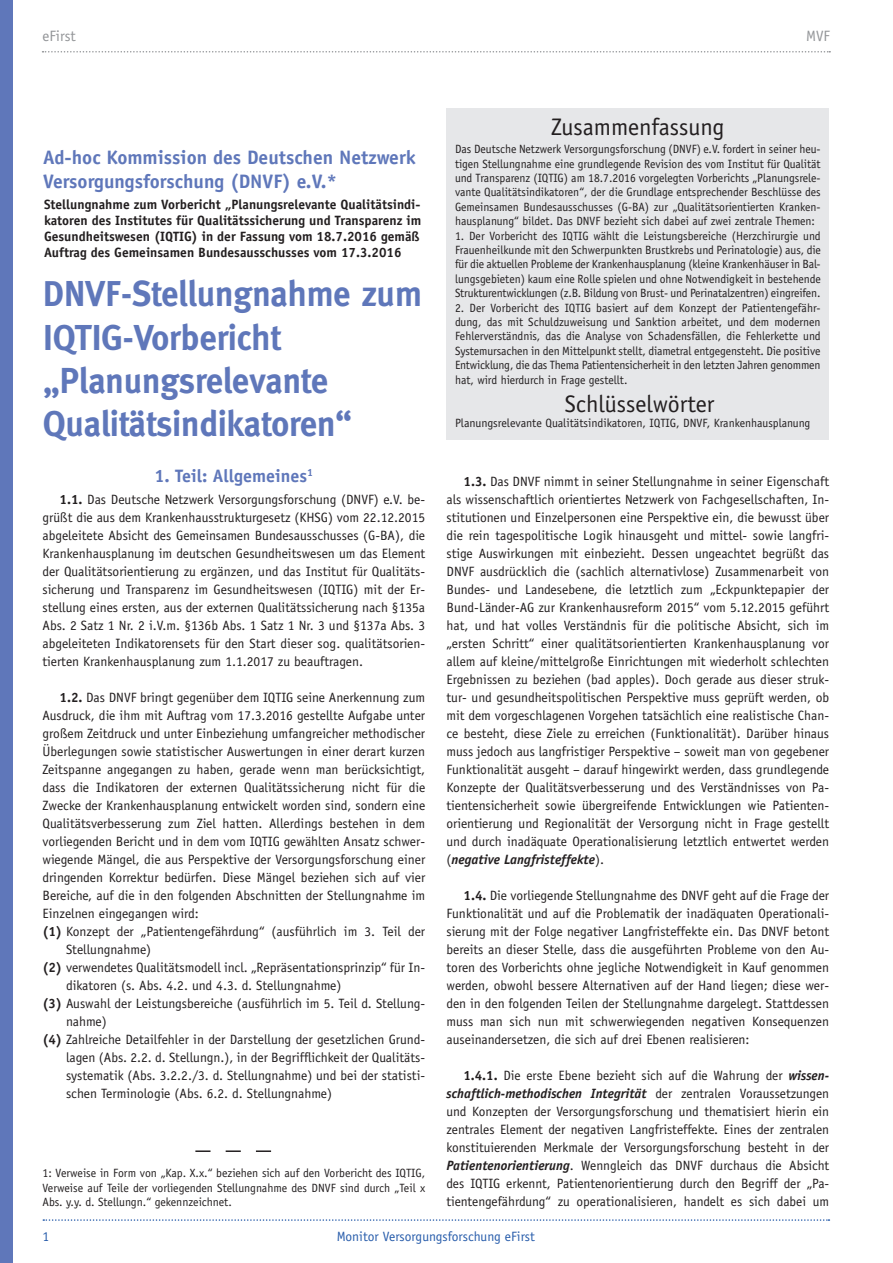
<style>
.page{position:relative;width:893px;height:1263px;background:#fff}
.page>*{position:absolute;margin:0;border:0;box-sizing:border-box;transform-origin:0 0}
.t1{font:700 36px/43.2px "Meta";color:#5f77ba;scale:.95 1}
.t2{font:24px "Officina Sans";color:#231f20}
.t3{font:700 19.5px/23.4px "Officina Sans";color:#5f77ba}
.t4{font:700 18px "Officina Sans";color:#5f77ba}
.t5{font:15px "Officina Sans";color:#939598}
.t6{font:13.5px/18px "Officina Sans";color:#231f20;text-align:justify}
.t7{font:700 13.5px/16.2px "Officina Sans";color:#231f20}
.t8{font:13.5px "Officina Sans";color:#275caa}
.t9{font:12px/14.4px "Officina Sans";color:#231f20;text-align:justify}
.s1{font-weight:700}
.s2{font-weight:700;font-style:italic}
</style>
<div class="page">
<svg style="left:43px;top:51px;width:787px;height:2px"></svg>
<svg style="left:43px;top:1219px;width:786px;height:2px"></svg>
<div style="left:0;top:0;width:13px;height:1263px;background:#5f77ba"></div>
<div style="left:446px;top:108px;width:383px;height:332px;background:#e6e7e9"></div>
<svg style="left:195px;top:1150px;width:76px;height:2px"></svg>
<p class="t5" style="left:43px;top:27px;width:35px">eFirst</p>
<p class="t5" style="left:806px;top:27px;width:25px">MVF</p>
<h3 class="t3" style="left:43px;top:146px;width:374px">Ad-hoc Kommission des Deutschen Netzwerk<br>Versorgungsforschung (DNVF) e.V.*</h3>
<p class="t7" style="left:44px;top:196px;width:379px">Stellungnahme zum Vorbericht „Planungsrelevante Qualitätsindi&shy;katoren des Institutes für Qualitätssicherung und Transparenz im Gesundheitswesen (IQTIG) in der Fassung vom 18.7.2016 gemäß Auftrag des Gemeinsamen Bundesausschusses vom 17.3.2016</p>
<h1 class="t1" style="left:43px;top:272px;width:400px">DNVF-Stellungnahme zum<br>IQTIG-Vorbericht „Planungsrelevante<br>Qualitätsindikatoren“</h1>
<h3 class="t4" style="left:155px;top:465px;width:160px">1. Teil: Allgemeines<sup>1</sup></h3>
<p class="t6" style="left:43px;top:490px;width:384px;text-indent:17px"><span class="s1">1.1.</span> Das Deutsche Netzwerk Versorgungsforschung (DNVF) e.V. be&shy;grüßt die aus dem Krankenhausstrukturgesetz (KHSG) vom 22.12.2015 abgeleitete Absicht des Gemeinsamen Bundesausschusses (G-BA), die Krankenhausplanung im deutschen Gesundheitswesen um das Element der Qualitätsorientierung zu ergänzen, und das Institut für Qualitäts&shy;sicherung und Transparenz im Gesundheitswesen (IQTIG) mit der Er&shy;stellung eines ersten, aus der externen Qualitätssicherung nach §135a Abs. 2 Satz 1 Nr. 2 i.V.m. §136b Abs. 1 Satz 1 Nr. 3 und §137a Abs. 3 abgeleiteten Indikatorensets für den Start dieser sog. qualitätsorien&shy;tierten Krankenhausplanung zum 1.1.2017 zu beauftragen.</p>
<p class="t6" style="left:60px;top:688px;width:367px"><span class="s1">1.2.</span> Das DNVF bringt gegenüber dem IQTIG seine Anerkennung zum</p>
<p class="t6" style="left:43px;top:706px;width:384px">Ausdruck, die ihm mit Auftrag vom 17.3.2016 gestellte Aufgabe unter</p>
<p class="t6" style="left:43px;top:724px;width:384px">großem Zeitdruck und unter Einbeziehung umfangreicher methodischer</p>
<p class="t6" style="left:43px;top:742px;width:384px">Überlegungen sowie statistischer Auswertungen in einer derart kurzen</p>
<p class="t6" style="left:43px;top:760px;width:384px">Zeitspanne angegangen zu haben, gerade wenn man berücksichtigt,</p>
<p class="t6" style="left:43px;top:778px;width:384px">dass die Indikatoren der externen Qualitätssicherung nicht für die</p>
<p class="t6" style="left:43px;top:796px;width:384px">Zwecke der Krankenhausplanung entwickelt worden sind, sondern eine</p>
<p class="t6" style="left:43px;top:814px;width:384px">Qualitätsverbesserung zum Ziel hatten. Allerdings bestehen in dem</p>
<p class="t6" style="left:43px;top:832px;width:384px">vorliegenden Bericht und in dem vom IQTIG gewählten Ansatz schwer-</p>
<p class="t6" style="left:43px;top:850px;width:384px">wiegende Mängel, die aus Perspektive der Versorgungsforschung einer</p>
<p class="t6" style="left:43px;top:868px;width:384px">dringenden Korrektur bedürfen. Diese Mängel beziehen sich auf vier</p>
<p class="t6" style="left:43px;top:886px;width:384px">Bereiche, auf die in den folgenden Abschnitten der Stellungnahme im</p>
<p class="t6" style="left:43px;top:904px;width:158px">Einzelnen eingegangen wird:</p>
<p class="t6" style="left:43px;top:922px;width:384px"><span class="s1">(1)</span> Konzept der „Patientengefährdung“ (ausführlich im 3. Teil der</p>
<p class="t6" style="left:66px;top:940px;width:87px">Stellungnahme)</p>
<p class="t6" style="left:43px;top:958px;width:384px"><span class="s1">(2)</span> verwendetes Qualitätsmodell incl. „Repräsentationsprinzip“ für In-</p>
<p class="t6" style="left:66px;top:976px;width:277px">dikatoren (s. Abs. 4.2. und 4.3. d. Stellungnahme)</p>
<p class="t6" style="left:43px;top:994px;width:384px"><span class="s1">(3)</span> Auswahl der Leistungsbereiche (ausführlich im 5. Teil d. Stellung-</p>
<p class="t6" style="left:66px;top:1012px;width:42px">nahme)</p>
<p class="t6" style="left:43px;top:1030px;width:384px"><span class="s1">(4)</span> Zahlreiche Detailfehler in der Darstellung der gesetzlichen Grund-</p>
<p class="t6" style="left:66px;top:1048px;width:361px">lagen (Abs. 2.2. d. Stellungn.), in der Begrifflichkeit der Qualitäts-</p>
<p class="t6" style="left:66px;top:1066px;width:361px">systematik (Abs. 3.2.2./3. d. Stellungnahme) und bei der statisti-</p>
<p class="t6" style="left:66px;top:1084px;width:268px">schen Terminologie (Abs. 6.2. d. Stellungnahme)</p>
<p class="t9" style="left:43px;top:1166px;width:384px">1: Verweise in Form von „Kap. X.x.“ beziehen sich auf den Vorbericht des IQTIG, Verweise auf Teile der vorliegenden Stellungnahme des DNVF sind durch „Teil x Abs. y.y. d. Stellungn.“ gekennzeichnet.</p>
<h2 class="t2" style="left:551px;top:112px;width:175px">Zusammenfassung</h2>
<p class="t9" style="left:455px;top:142px;width:367px">Das Deutsche Netzwerk Versorgungsforschung (DNVF) e.V. fordert in seiner heu&shy;tigen Stellungnahme eine grundlegende Revision des vom Institut für Qualität und Transparenz (IQTIG) am 18.7.2016 vorgelegten Vorberichts „Planungsrele&shy;vante Qualitätsindikatoren“, der die Grundlage entsprechender Beschlüsse des Gemeinsamen Bundesausschusses (G-BA) zur „Qualitätsorientierten Kranken&shy;hausplanung“ bildet. Das DNVF bezieht sich dabei auf zwei zentrale Themen:</p>
<p class="t9" style="left:455px;top:228px;width:367px">1. Der Vorbericht des IQTIG wählt die Leistungsbereiche (Herzchirurgie und Frauenheilkunde mit den Schwerpunkten Brustkrebs und Perinatologie) aus, die für die aktuellen Probleme der Krankenhausplanung (kleine Krankenhäuser in Bal&shy;lungsgebieten) kaum eine Rolle spielen und ohne Notwendigkeit in bestehende Strukturentwicklungen (z.B. Bildung von Brust- und Perinatalzentren) eingreifen.</p>
<p class="t9" style="left:455px;top:300px;width:367px">2. Der Vorbericht des IQTIG basiert auf dem Konzept der Patientengefähr&shy;dung, das mit Schuldzuweisung und Sanktion arbeitet, und dem modernen Fehlerverständnis, das die Analyse von Schadensfällen, die Fehlerkette und Systemursachen in den Mittelpunkt stellt, diametral entgegensteht. Die positive Entwicklung, die das Thema Patientensicherheit in den letzten Jahren genommen hat, wird hierdurch in Frage gestellt.</p>
<h2 class="t2" style="left:565px;top:390px;width:151px">Schlüsselwörter</h2>
<p class="t9" style="left:455px;top:416px;width:357px">Planungsrelevante Qualitätsindikatoren, IQTIG, DNVF, Krankenhausplanung</p>
<p class="t6" style="left:446px;top:472px;width:384px;text-indent:17px"><span class="s1">1.3.</span> Das DNVF nimmt in seiner Stellungnahme in seiner Eigenschaft als wissenschaftlich orientiertes Netzwerk von Fachgesellschaften, In&shy;stitutionen und Einzelpersonen eine Perspektive ein, die bewusst über die rein tagespolitische Logik hinausgeht und mittel- sowie langfri&shy;stige Auswirkungen mit einbezieht. Dessen ungeachtet begrüßt das DNVF ausdrücklich die (sachlich alternativlose) Zusammenarbeit von Bundes- und Landesebene, die letztlich zum „Eckpunktepapier der Bund-Länder-AG zur Krankenhausreform 2015“ vom 5.12.2015 geführt hat, und hat volles Verständnis für die politische Absicht, sich im „ersten Schritt“ einer qualitätsorientierten Krankenhausplanung vor allem auf kleine/mittelgroße Einrichtungen mit wiederholt schlechten Ergebnissen zu beziehen (bad apples). Doch gerade aus dieser struk&shy;tur- und gesundheitspolitischen Perspektive muss geprüft werden, ob mit dem vorgeschlagenen Vorgehen tatsächlich eine realistische Chan&shy;ce besteht, diese Ziele zu erreichen (Funktionalität). Darüber hinaus muss jedoch aus langfristiger Perspektive – soweit man von gegebener Funktionalität ausgeht – darauf hingewirkt werden, dass grundlegende Konzepte der Qualitätsverbesserung und des Verständnisses von Pa&shy;tientensicherheit sowie übergreifende Entwicklungen wie Patienten&shy;orientierung und Regionalität der Versorgung nicht in Frage gestellt und durch inadäquate Operationalisierung letztlich entwertet werden (<span class="s2">negative Langfristeffekte</span>).</p>
<p class="t6" style="left:446px;top:886px;width:384px;text-indent:17px"><span class="s1">1.4.</span> Die vorliegende Stellungnahme des DNVF geht auf die Frage der Funktionalität und auf die Problematik der inadäquaten Operationali&shy;sierung mit der Folge negativer Langfristeffekte ein. Das DNVF betont bereits an dieser Stelle, dass die ausgeführten Probleme von den Au&shy;toren des Vorberichts ohne jegliche Notwendigkeit in Kauf genommen werden, obwohl bessere Alternativen auf der Hand liegen; diese wer&shy;den in den folgenden Teilen der Stellungnahme dargelegt. Stattdessen muss man sich nun mit schwerwiegenden negativen Konsequenzen auseinandersetzen, die sich auf drei Ebenen realisieren:</p>
<p class="t6" style="left:446px;top:1066px;width:384px;text-indent:17px"><span class="s1">1.4.1.</span> Die erste Ebene bezieht sich auf die Wahrung der <span class="s2">wissen&shy;schaftlich-methodischen Integrität</span> der zentralen Voraussetzungen und Konzepten der Versorgungsforschung und thematisiert hierin ein zentrales Element der negativen Langfristeffekte. Eines der zentralen konstituierenden Merkmale der Versorgungsforschung besteht in der <span class="s2">Patientenorientierung</span>. Wenngleich das DNVF durchaus die Absicht des IQTIG erkennt, Patientenorientierung durch den Begriff der „Pa&shy;tientengefährdung“ zu operationalisieren, handelt es sich dabei um</p>
<p class="t8" style="left:43px;top:1228px;width:8px">1</p>
<p class="t8" style="left:337px;top:1228px;width:200px">Monitor Versorgungsforschung eFirst</p>
</div>
